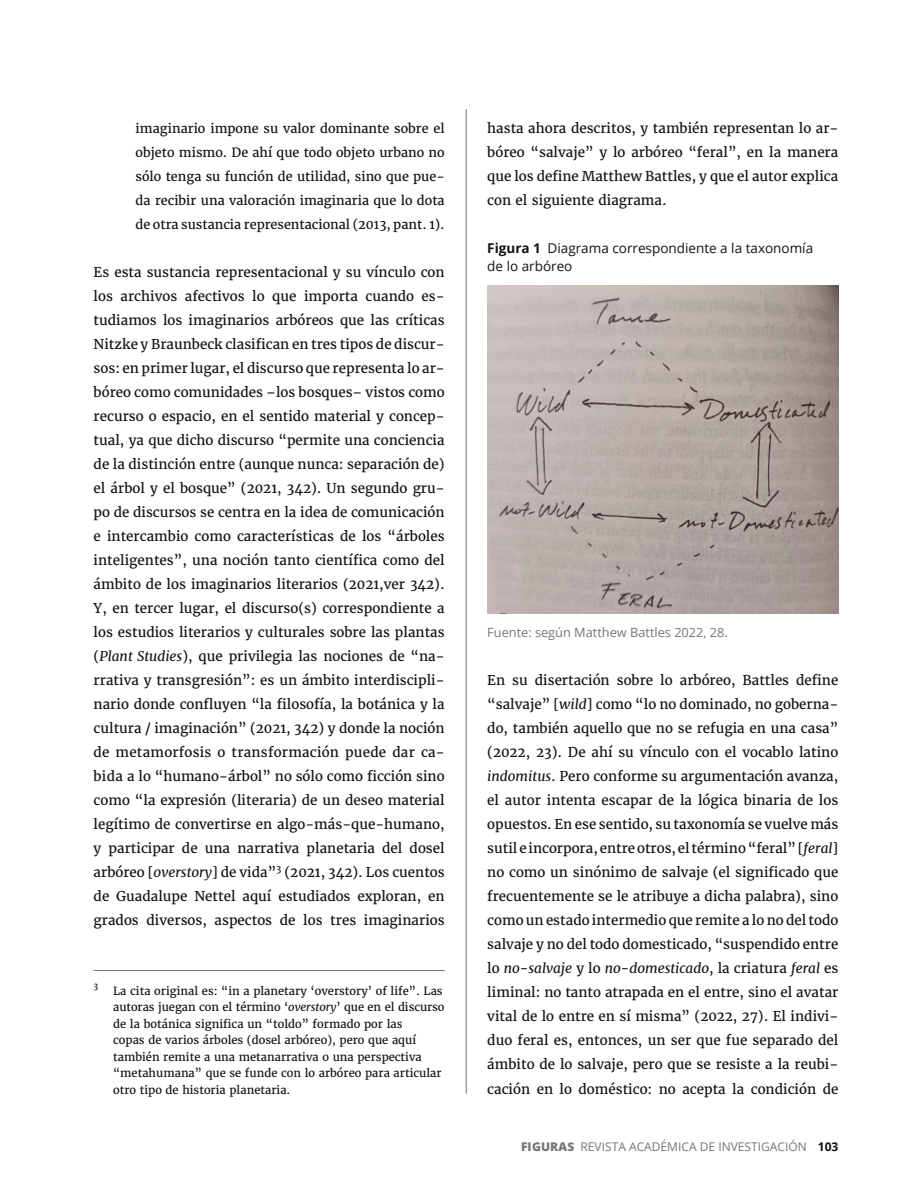
<style>
.page{position:relative;width:915px;height:1191px;background:#fff}
.page>*{position:absolute;margin:0;border:0;box-sizing:border-box;transform-origin:0 0}
.t1{font:13.5px/24px "Merriweather";color:#121212;text-align:justify}
.t2{font:13.5px/18px "Open Sans";color:#121212}
.t3{font:12.75px/24px "Merriweather";color:#121212;text-align:justify}
.t4{font:12.75px "Open Sans";color:#757776}
.t5{font:12px "Open Sans";color:#757776}
.t6{font:11.25px/16.5px "Merriweather";color:#121212}
.t7{font:8.55px "Merriweather";color:#121212}
.s1{font-style:italic}
.s2{font-weight:700}
.s3{font-weight:800}
.s4{font-weight:700;color:#121212}
</style>
<div class="page">
<hr style="left:94px;top:970px;width:350px;height:1px;background:#757776">
<img style="left:487px;top:286px;width:351px;height:327px">
<hr style="left:466px;top:109px;width:1px;height:984px;background:#757776">
<p class="t3" style="left:136px;top:117px;width:310px">imaginario impone su valor dominante sobre el objeto mismo. De ahí que todo objeto urbano no sólo tenga su función de utilidad, sino que pue&shy;da recibir una valoración imaginaria que lo dota de otra sustancia representacional (2013, pant. 1).</p>
<p class="t1" style="left:94px;top:260px;width:352px">Es esta sustancia representacional y su vínculo con los archivos afectivos lo que importa cuando es&shy;tudiamos los imaginarios arbóreos que las críticas Nitzke y Braunbeck clasifican en tres tipos de discur&shy;sos: en primer lugar, el discurso que representa lo ar&shy;bóreo como comunidades –los bosques– vistos como recurso o espacio, en el sentido material y concep&shy;tual, ya que dicho discurso “permite una conciencia de la distinción entre (aunque nunca: separación de) el árbol y el bosque” (2021, 342). Un segundo gru&shy;po de discursos se centra en la idea de comunicación e intercambio como características de los “árboles inteligentes”, una noción tanto científica como del ámbito de los imaginarios literarios (2021,ver 342).<br>Y, en tercer lugar, el discurso(s) correspondiente a los estudios literarios y culturales sobre las plantas (<span class="s1">Plant Studies</span>), que privilegia las nociones de “na&shy;rrativa y transgresión”: es un ámbito interdiscipli&shy;nario donde confluyen “la filosofía, la botánica y la cultura / imaginación” (2021, 342) y donde la noción de metamorfosis o transformación puede dar ca&shy;bida a lo “humano-árbol” no sólo como ficción sino como “la expresión (literaria) de un deseo material legítimo de convertirse en algo-más-que-humano, y participar de una narrativa planetaria del dosel arbóreo [<span class="s1">overstory</span>] de vida”<sup>3</sup> (2021, 342). Los cuentos de Guadalupe Nettel aquí estudiados exploran, en grados diversos, aspectos de los tres imaginarios</p>
<p class="t7" style="left:94px;top:980px;width:6px">3</p>
<p class="t6" style="left:113px;top:982px;width:333px">La cita original es: “in a planetary ‘overstory’ of life”. Las autoras juegan con el término ‘<span class="s1">overstory</span>’ que en el discurso de la botánica significa un “toldo” formado por las<br>copas de varios árboles (dosel arbóreo), pero que aquí también remite a una metanarrativa o una perspectiva “metahumana” que se funde con lo arbóreo para articular otro tipo de historia planetaria.</p>
<p class="t1" style="left:487px;top:116px;width:352px">hasta ahora descritos, y también representan lo ar&shy;bóreo “salvaje” y lo arbóreo “feral”, en la manera que los define Matthew Battles, y que el autor explica con el siguiente diagrama.</p>
<p class="t2" style="left:487px;top:239px;width:327px"><span class="s2">Figura 1</span> Diagrama correspondiente a la taxonomía de lo arbóreo</p>
<p class="t4" style="left:487px;top:624px;width:242px">Fuente: según Matthew Battles 2022, 28.</p>
<p class="t1" style="left:487px;top:668px;width:352px">En su disertación sobre lo arbóreo, Battles define “salvaje” [<span class="s1">wild</span>] como “lo no dominado, no goberna&shy;do, también aquello que no se refugia en una casa” (2022, 23). De ahí su vínculo con el vocablo latino <span class="s1">indomitus</span>. Pero conforme su argumentación avanza, el autor intenta escapar de la lógica binaria de los opuestos. En ese sentido, su taxonomía se vuelve más sutil e incorpora, entre otros, el término “feral” [<span class="s1">feral</span>] no como un sinónimo de salvaje (el significado que frecuentemente se le atribuye a dicha palabra), sino como un estado intermedio que remite a lo no del todo salvaje y no del todo domesticado, “suspendido entre lo <span class="s1">no-salvaje</span> y lo <span class="s1">no-domesticado</span>, la criatura <span class="s1">feral</span> es liminal: no tanto atrapada en el entre, sino el avatar vital de lo entre en sí misma” (2022, 27). El indivi&shy;duo feral es, entonces, un ser que fue separado del ámbito de lo salvaje, pero que se resiste a la reubi&shy;cación en lo doméstico: no acepta la condición de</p>
<p class="t5" style="left:521px;top:1138px;width:318px"><span class="s3">FIGURAS</span> REVISTA ACADÉMICA DE INVESTIGACIÓN <span class="s4">103</span></p>
</div>
